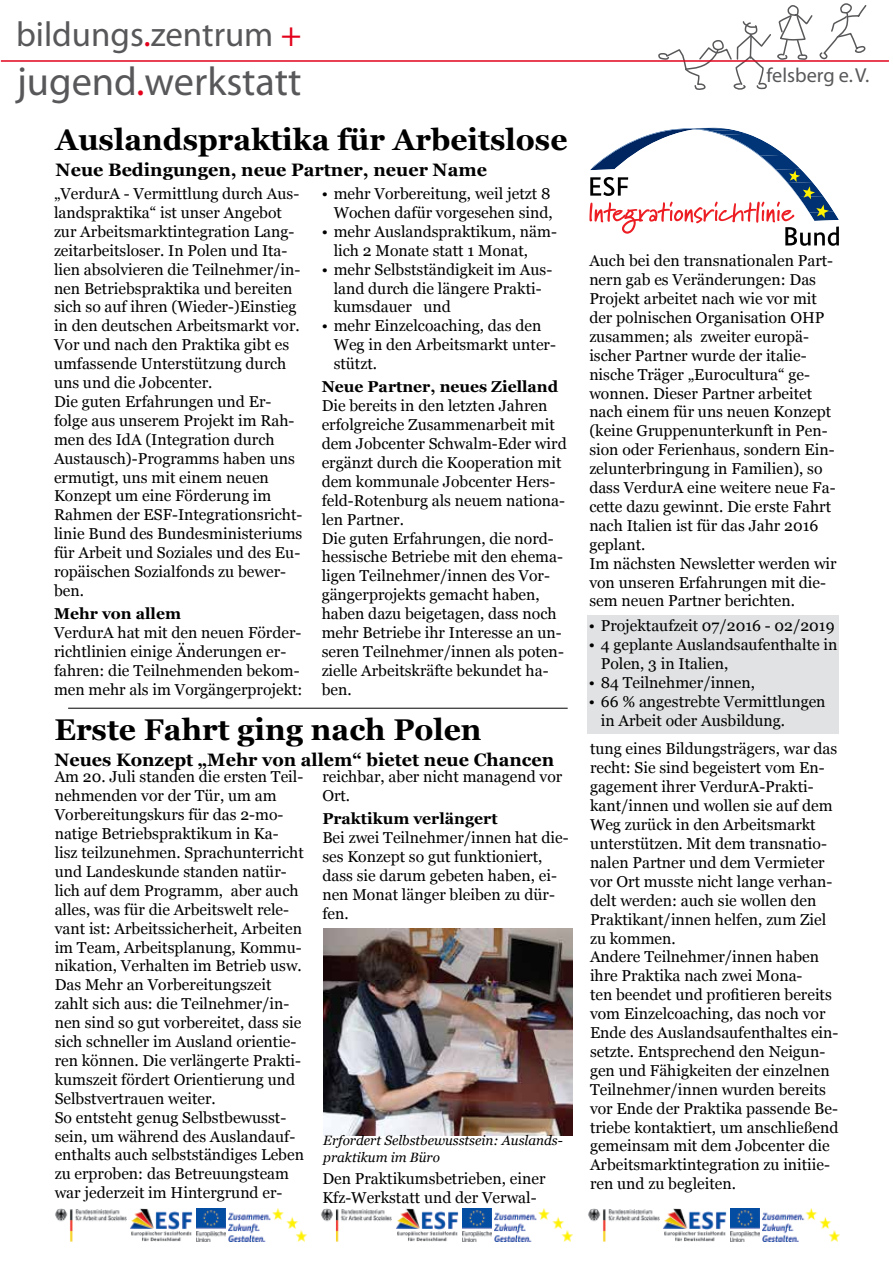
<style>
.page{position:relative;width:893px;height:1263px;background:#fff}
.page>*{position:absolute;margin:0;border:0;box-sizing:border-box;transform-origin:0 0}
.t1{font:40.35px "Myriad";color:#58585a}
.t2{font:34.95px "Myriad";color:#58585a}
.t3{font:700 30px "Georgia";color:#000}
.t4{font:20.25px "Myriad";color:#58585a}
.t5{font:700 18px "Georgia";color:#000}
.t6{font:15.75px/18.9px "Georgia";color:#000}
.t7{font:700 15.75px "Georgia";color:#000}
.t8{font:italic 13.5px/16.2px "Georgia";color:#000}
.s1{color:#e2001a}
</style>
<div class="page">
<svg style="left:658px;top:5px;width:155px;height:85px"></svg>
<svg style="left:820px;top:3px;width:47px;height:57px"></svg>
<hr style="left:1px;top:60px;width:888px;height:2px;background:#e2001a">
<hr style="left:68px;top:708px;width:500px;height:1px;background:#000">
<img style="left:323px;top:928px;width:250px;height:207px">
<img style="left:55px;top:1209px;width:71px;height:32px">
<img style="left:130px;top:1209px;width:63px;height:32px">
<img style="left:229px;top:1209px;width:77px;height:32px">
<img style="left:197px;top:1209px;width:29px;height:32px">
<svg style="left:589px;top:128px;width:250px;height:118px"></svg>
<div style="left:587px;top:616px;width:252px;height:118px;background:#e1e2e3"></div>
<img style="left:588px;top:1209px;width:71px;height:32px">
<img style="left:663px;top:1209px;width:63px;height:32px">
<img style="left:762px;top:1209px;width:78px;height:32px">
<img style="left:730px;top:1209px;width:29px;height:32px">
<img style="left:321px;top:1209px;width:71px;height:32px">
<img style="left:396px;top:1209px;width:63px;height:32px">
<img style="left:495px;top:1209px;width:77px;height:32px">
<img style="left:463px;top:1209px;width:29px;height:32px">
<h2 class="t2" style="left:16px;top:17px;width:287px">bildungs<span class="s1">.</span>zentrum <span class="s1">+</span></h2>
<h1 class="t1" style="left:17px;top:61px;width:286px">jugend<span class="s1">.</span>werkstatt</h1>
<p class="t4" style="left:767px;top:65px;width:104px">felsberg e. V.</p>
<h3 class="t3" style="left:56px;top:121px;width:513px">Auslandspraktika für Arbeitslose</h3>
<p class="t5" style="left:56px;top:158px;width:433px">Neue Bedingungen, neue Partner, neuer Name</p>
<p class="t6" style="left:54px;top:184px;width:250px">„VerdurA - Vermittlung durch Aus&shy;landspraktika“ ist unser Angebot zur Arbeitsmarktintegration Lang&shy;zeitarbeitsloser. In Polen und Ita&shy;lien absolvieren die Teilnehmer/in&shy;nen Betriebspraktika und bereiten sich so auf ihren (Wieder-)Einstieg in den deutschen Arbeitsmarkt vor.<br>Vor und nach den Praktika gibt es umfassende Unterstützung durch uns und die Jobcenter.<br>Die guten Erfahrungen und Er&shy;folge aus unserem Projekt im Rah&shy;men des IdA (Integration durch<br>Austausch)-Programms haben uns ermutigt, uns mit einem neuen<br>Konzept um eine Förderung im<br>Rahmen der ESF-Integrationsricht&shy;linie Bund des Bundesministeriums für Arbeit und Soziales und des Eu&shy;ropäischen Sozialfonds zu bewer&shy;ben.</p>
<p class="t7" style="left:54px;top:603px;width:129px">Mehr von allem</p>
<p class="t6" style="left:54px;top:623px;width:250px">VerdurA hat mit den neuen Förder&shy;richtlinien einige Änderungen er&shy;fahren: die Teilnehmenden bekom&shy;men mehr als im Vorgängerprojekt:</p>
<p class="t6" style="left:322px;top:184px;width:233px;text-align:right">• mehr Vorbereitung, weil jetzt 8<br>Wochen dafür vorgesehen sind,</p>
<p class="t6" style="left:334px;top:222px;width:225px;text-indent:-12px">• mehr Auslandspraktikum, näm&shy;lich 2 Monate statt 1 Monat,</p>
<p class="t6" style="left:334px;top:260px;width:220px;text-indent:-12px">• mehr Selbstständigkeit im Aus&shy;land durch die längere Prakti&shy;kumsdauer und</p>
<p class="t6" style="left:334px;top:317px;width:224px;text-indent:-12px">• mehr Einzelcoaching, das den<br>Weg in den Arbeitsmarkt unter&shy;stützt.</p>
<p class="t7" style="left:322px;top:377px;width:238px">Neue Partner, neues Zielland</p>
<p class="t6" style="left:322px;top:397px;width:247px">Die bereits in den letzten Jahren erfolgreiche Zusammenarbeit mit dem Jobcenter Schwalm-Eder wird ergänzt durch die Kooperation mit dem kommunale Jobcenter Hers&shy;feld-Rotenburg als neuem nationa&shy;len Partner.<br>Die guten Erfahrungen, die nord&shy;hessische Betriebe mit den ehema&shy;ligen Teilnehmer/innen des Vor&shy;gängerprojekts gemacht haben, haben dazu beigetagen, dass noch mehr Betriebe ihr Interesse an un&shy;seren Teilnehmer/innen als poten&shy;zielle Arbeitskräfte bekundet ha&shy;ben.</p>
<h3 class="t3" style="left:54px;top:710px;width:429px">Erste Fahrt ging nach Polen</h3>
<p class="t5" style="left:54px;top:748px;width:501px">Neues Konzept „Mehr von allem“ bietet neue Chancen</p>
<p class="t6" style="left:55px;top:768px;width:251px">Am 20. Juli standen die ersten Teil&shy;nehmenden vor der Tür, um am Vorbereitungskurs für das 2-mo&shy;natige Betriebspraktikum in Ka&shy;lisz teilzunehmen. Sprachunterricht und Landeskunde standen natür&shy;lich auf dem Programm, aber auch alles, was für die Arbeitswelt rele&shy;vant ist: Arbeitssicherheit, Arbeiten im Team, Arbeitsplanung, Kommu&shy;nikation, Verhalten im Betrieb usw.<br>Das Mehr an Vorbereitungszeit zahlt sich aus: die Teilnehmer/in&shy;nen sind so gut vorbereitet, dass sie sich schneller im Ausland orientie&shy;ren können. Die verlängerte Prakti&shy;kumszeit fördert Orientierung und Selbstvertrauen weiter.<br>So entsteht genug Selbstbewusst&shy;sein, um während des Auslandauf&shy;enthalts auch selbstständiges Leben zu erproben: das Betreuungsteam war jederzeit im Hintergrund er-</p>
<p class="t6" style="left:322px;top:768px;width:241px">reichbar, aber nicht managend vor<br>Ort.</p>
<p class="t7" style="left:322px;top:809px;width:177px">Praktikum verlängert</p>
<p class="t6" style="left:322px;top:829px;width:248px">Bei zwei Teilnehmer/innen hat die&shy;ses Konzept so gut funktioniert, dass sie darum gebeten haben, ei&shy;nen Monat länger bleiben zu dür&shy;fen.</p>
<p class="t8" style="left:323px;top:1133px;width:241px">Erfordert Selbstbewusstsein: Auslands&shy;praktikum im Büro</p>
<p class="t6" style="left:322px;top:1169px;width:225px">Den Praktikumsbetrieben, einer<br>Kfz-Werkstatt und der Verwal-</p>
<p class="t6" style="left:589px;top:252px;width:249px">Auch bei den transnationalen Part&shy;nern gab es Veränderungen: Das<br>Projekt arbeitet nach wie vor mit der polnischen Organisation OHP zusammen; als zweiter europä&shy;ischer Partner wurde der italie&shy;nische Träger „Eurocultura“ ge&shy;wonnen. Dieser Partner arbeitet nach einem für uns neuen Konzept (keine Gruppenunterkunft in Pen&shy;sion oder Ferienhaus, sondern Ein&shy;zelunterbringung in Familien), so dass VerdurA eine weitere neue Fa&shy;cette dazu gewinnt. Die erste Fahrt nach Italien ist für das Jahr 2016 geplant.<br>Im nächsten Newsletter werden wir von unseren Erfahrungen mit die&shy;sem neuen Partner berichten.</p>
<p class="t6" style="left:589px;top:617px;width:247px">• Projektaufzeit 07/2016 - 02/2019</p>
<p class="t6" style="left:601px;top:636px;width:238px;text-indent:-12px">• 4 geplante Auslandsaufenthalte in<br>Polen, 3 in Italien,</p>
<p class="t6" style="left:589px;top:674px;width:168px">• 84 Teilnehmer/innen,</p>
<p class="t6" style="left:601px;top:692px;width:226px;text-indent:-12px">• 66 % angestrebte Vermittlungen in Arbeit oder Ausbildung.</p>
<p class="t6" style="left:590px;top:740px;width:250px">tung eines Bildungsträgers, war das recht: Sie sind begeistert vom En&shy;gagement ihrer VerdurA-Prakti&shy;kant/innen und wollen sie auf dem<br>Weg zurück in den Arbeitsmarkt unterstützen. Mit dem transnatio&shy;nalen Partner und dem Vermieter vor Ort musste nicht lange verhan&shy;delt werden: auch sie wollen den<br>Praktikant/innen helfen, zum Ziel zu kommen.<br>Andere Teilnehmer/innen haben ihre Praktika nach zwei Mona-<br>ten beendet und profitieren bereits vom Einzelcoaching, das noch vor<br>Ende des Auslandsaufenthaltes ein&shy;setzte. Entsprechend den Neigun&shy;gen und Fähigkeiten der einzelnen<br>Teilnehmer/innen wurden bereits vor Ende der Praktika passende Be&shy;triebe kontaktiert, um anschließend gemeinsam mit dem Jobcenter die<br>Arbeitsmarktintegration zu initiie&shy;ren und zu begleiten.</p>
</div>
